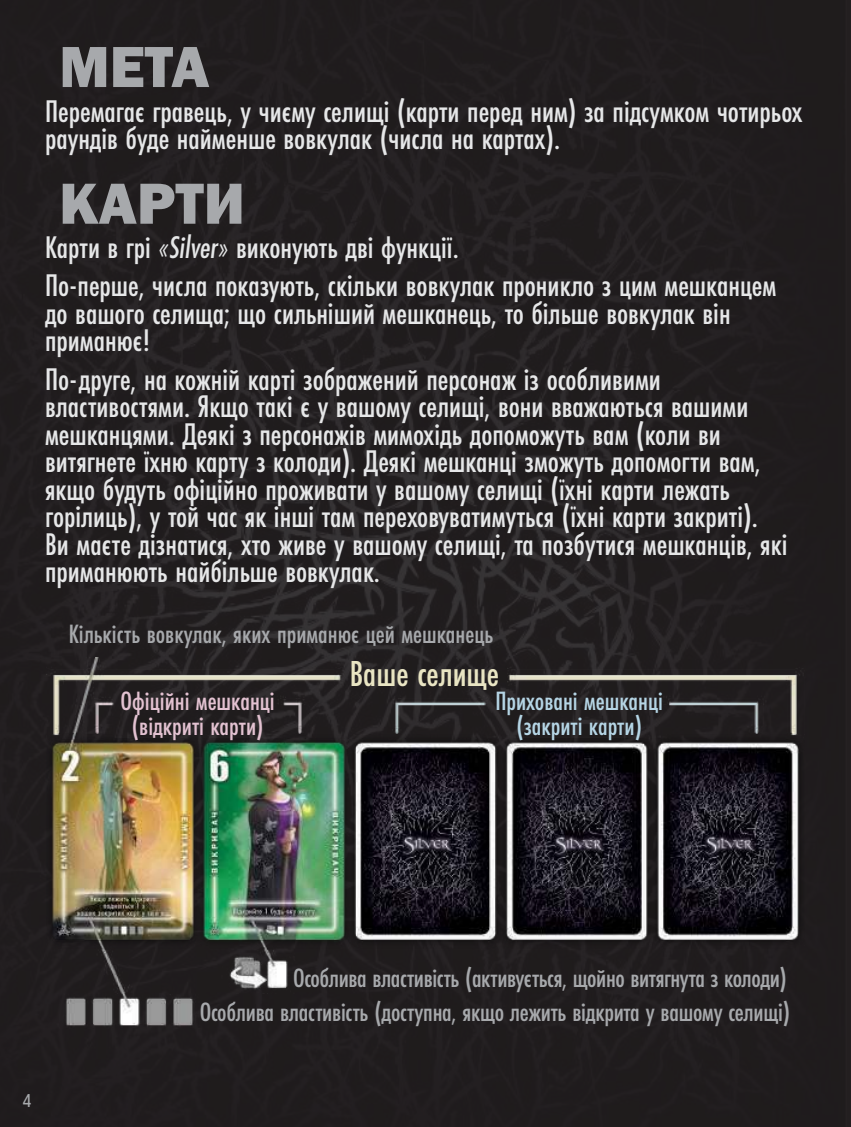
<style>
.page{position:relative;width:851px;height:1127px;background:#fff}
.page>*{position:absolute;margin:0;border:0;box-sizing:border-box;transform-origin:0 0}
.t1{font:800 60px "Franklin Gothic";color:#a7a9ac}
.t2{font:500 37.5px "Futura PT Cond";color:#e9e5c3}
.t3{font:500 32.5px/27.5px "Futura PT Cond";color:#e6e7e8}
.t4{font:500 27.5px "Futura PT Cond";letter-spacing:-.01em;color:#a7a9ac}
.t5{font:500 27.5px/25px "Futura PT Cond";color:#e3c2d1;text-align:center}
.t6{font:500 27.5px/25px "Futura PT Cond";color:#b5d5e5;text-align:center}
.t7{font:500 condensed 17.5px "ITC Avant Garde Std";color:#a7a9ac}
.s1{font-style:italic}
</style>
<div class="page">
<hr style="left:849px;top:0;width:1px;height:1127px;background:#231f20">
<img style="left:0;top:0;width:849px;height:1127px">
<img style="left:46px;top:657px;width:758px;height:371px">
<h1 class="t1" style="left:59px;top:28px;width:152px">МЕТА</h1>
<p class="t3" style="left:45px;top:97px;width:759px">Перемагає гравець, у чиєму селищі (карти перед ним) за підсумком чотирьох раундів буде найменше вовкулак (числа на картах).</p>
<h1 class="t1" style="left:59px;top:165px;width:187px">КАРТИ</h1>
<p class="t3" style="left:45px;top:228px;width:732px;line-height:38.2px">Карти в грі <span class="s1">«Silver»</span> виконують дві функції.<br>По-перше, числа показують, скільки вовкулак проникло з цим мешканцем</p>
<p class="t3" style="left:45px;top:299px;width:687px">до вашого селища; що сильніший мешканець, то більше вовкулак він приманює!</p>
<p class="t3" style="left:45px;top:365px;width:743px">По-друге, на кожній карті зображений персонаж із особливими властивостями. Якщо такі є у вашому селищі, вони вважаються вашими мешканцями. Деякі з персонажів мимохідь допоможуть вам (коли ви витягнете їхню карту з колоди). Деякі мешканці зможуть допомогти вам, якщо будуть офіційно проживати у вашому селищі (їхні карти лежать горілиць), у той час як інші там переховуватимуться (їхні карти закриті).<br>Ви маєте дізнатися, хто живе у вашому селищі, та позбутися мешканців, які приманюють найбільше вовкулак.</p>
<p class="t4" style="left:69px;top:617px;width:426px">Кількість вовкулак, яких приманює цей мешканець</p>
<p class="t2" style="left:349px;top:651px;width:151px">Ваше селище</p>
<p class="t5" style="left:121px;top:688px;width:156px">Офіційні мешканці (відкриті карти)</p>
<p class="t6" style="left:495px;top:688px;width:169px">Приховані мешканці (закриті карти)</p>
<p class="t7" style="left:22px;top:1093px;width:11px">4</p>
<p class="t4" style="left:293px;top:961px;width:495px">Особлива властивість (активується, щойно витягнута з колоди)</p>
<p class="t4" style="left:200px;top:996px;width:591px">Особлива властивість (доступна, якщо лежить відкрита у вашому селищі)</p>
</div>
